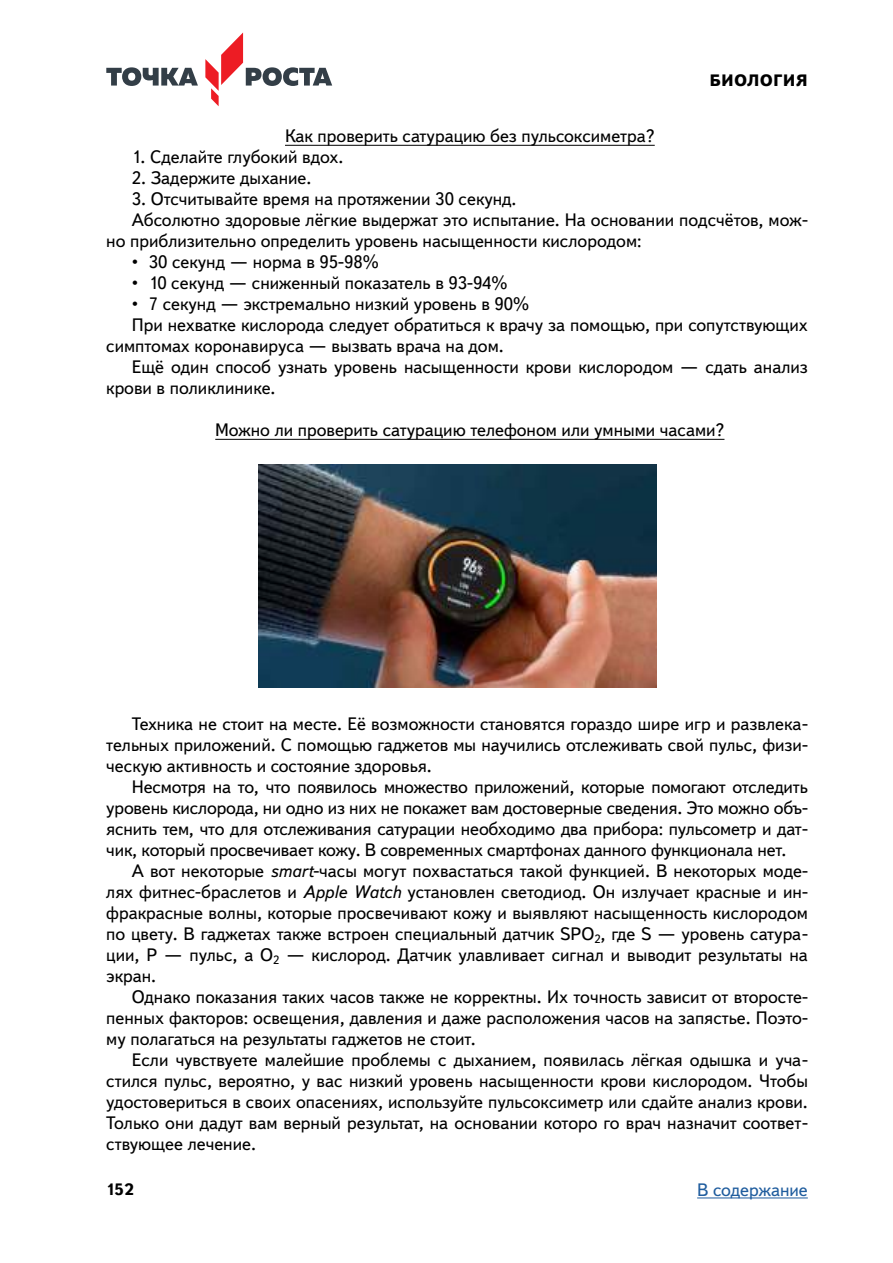
<style>
.page{position:relative;width:893px;height:1263px;background:#fff}
.page>*{position:absolute;margin:0;border:0;box-sizing:border-box;transform-origin:0 0}
.t1{font:18px/21px "Textbook New";color:#000;text-align:justify}
.t2{font:18px "Textbook New";color:#205d9e}
.t3{font:800 16.5px "Textbook New";letter-spacing:.01em;color:#000}
.t4{font:700 16.5px "Textbook New";color:#000}
.s1{font-style:italic}
</style>
<div class="page">
<svg style="left:106px;top:67px;width:92px;height:19px"></svg>
<svg style="left:205px;top:32px;width:127px;height:74px"></svg>
<hr style="left:697px;top:1197px;width:111px;height:1px;background:#205d9e">
<hr style="left:285px;top:145px;width:370px;height:1px;background:#000">
<hr style="left:215px;top:439px;width:509px;height:1px;background:#000">
<img style="left:258px;top:464px;width:398px;height:224px">
<p class="t3" style="left:710px;top:70px;width:100px">БИОЛОГИЯ</p>
<p class="t1" style="left:285px;top:125px;width:371px">Как проверить сатурацию без пульсоксиметра?</p>
<p class="t1" style="left:132px;top:146px;width:213px">1. Сделайте глубокий вдох.</p>
<p class="t1" style="left:132px;top:167px;width:181px">2. Задержите дыхание.</p>
<p class="t1" style="left:132px;top:188px;width:386px">3. Отсчитывайте время на протяжении 30 секунд.</p>
<p class="t1" style="left:132px;top:209px;width:678px">Абсолютно здоровые лёгкие выдержат это испытание. На основании подсчётов, мож-</p>
<p class="t1" style="left:106px;top:230px;width:537px">но приблизительно определить уровень насыщенности кислородом:</p>
<p class="t1" style="left:132px;top:251px;width:249px">• 30 секунд — норма в 95-98%</p>
<p class="t1" style="left:132px;top:272px;width:377px">• 10 секунд — сниженный показатель в 93-94%</p>
<p class="t1" style="left:132px;top:293px;width:399px">• 7 секунд — экстремально низкий уровень в 90%</p>
<p class="t1" style="left:132px;top:314px;width:678px">При нехватке кислорода следует обратиться к врачу за помощью, при сопутствующих</p>
<p class="t1" style="left:106px;top:335px;width:399px">симптомах коронавируса — вызвать врача на дом.</p>
<p class="t1" style="left:132px;top:356px;width:678px">Ещё один способ узнать уровень насыщенности крови кислородом — сдать анализ</p>
<p class="t1" style="left:106px;top:377px;width:171px">крови в поликлинике.</p>
<p class="t1" style="left:215px;top:419px;width:511px">Можно ли проверить сатурацию телефоном или умными часами?</p>
<p class="t1" style="left:106px;top:713px;width:703px;text-indent:26px">Техника не стоит на месте. Её возможности становятся гораздо шире игр и развлека&shy;тельных приложений. С помощью гаджетов мы научились отслеживать свой пульс, физи&shy;ческую активность и состояние здоровья.</p>
<p class="t1" style="left:106px;top:776px;width:703px;text-indent:26px">Несмотря на то, что появилось множество приложений, которые помогают отследить уровень кислорода, ни одно из них не покажет вам достоверные сведения. Это можно объ&shy;яснить тем, что для отслеживания сатурации необходимо два прибора: пульсометр и дат&shy;чик, который просвечивает кожу. В современных смартфонах данного функционала нет.</p>
<p class="t1" style="left:106px;top:860px;width:703px;text-indent:26px">А вот некоторые <span class="s1">smart</span>-часы могут похвастаться такой функцией. В некоторых моде&shy;лях фитнес-браслетов и <span class="s1">Apple Watch</span> установлен светодиод. Он излучает красные и ин&shy;фракрасные волны, которые просвечивают кожу и выявляют насыщенность кислородом по цвету. В гаджетах также встроен специальный датчик SPO<sub>2</sub>, где S — уровень сатура&shy;ции, P — пульс, а О<sub>2</sub> — кислород. Датчик улавливает сигнал и выводит результаты на экран.</p>
<p class="t1" style="left:106px;top:986px;width:703px;text-indent:26px">Однако показания таких часов также не корректны. Их точность зависит от второсте&shy;пенных факторов: освещения, давления и даже расположения часов на запястье. Поэто&shy;му полагаться на результаты гаджетов не стоит.</p>
<p class="t1" style="left:106px;top:1049px;width:703px;text-indent:26px">Если чувствуете малейшие проблемы с дыханием, появилась лёгкая одышка и уча&shy;стился пульс, вероятно, у вас низкий уровень насыщенности крови кислородом. Чтобы удостовериться в своих опасениях, используйте пульсоксиметр или сдайте анализ крови.<br>Только они дадут вам верный результат, на основании которо го врач назначит соответ&shy;ствующее лечение.</p>
<p class="t4" style="left:106px;top:1179px;width:29px">152</p>
<p class="t2" style="left:697px;top:1179px;width:112px">В содержание</p>
</div>
